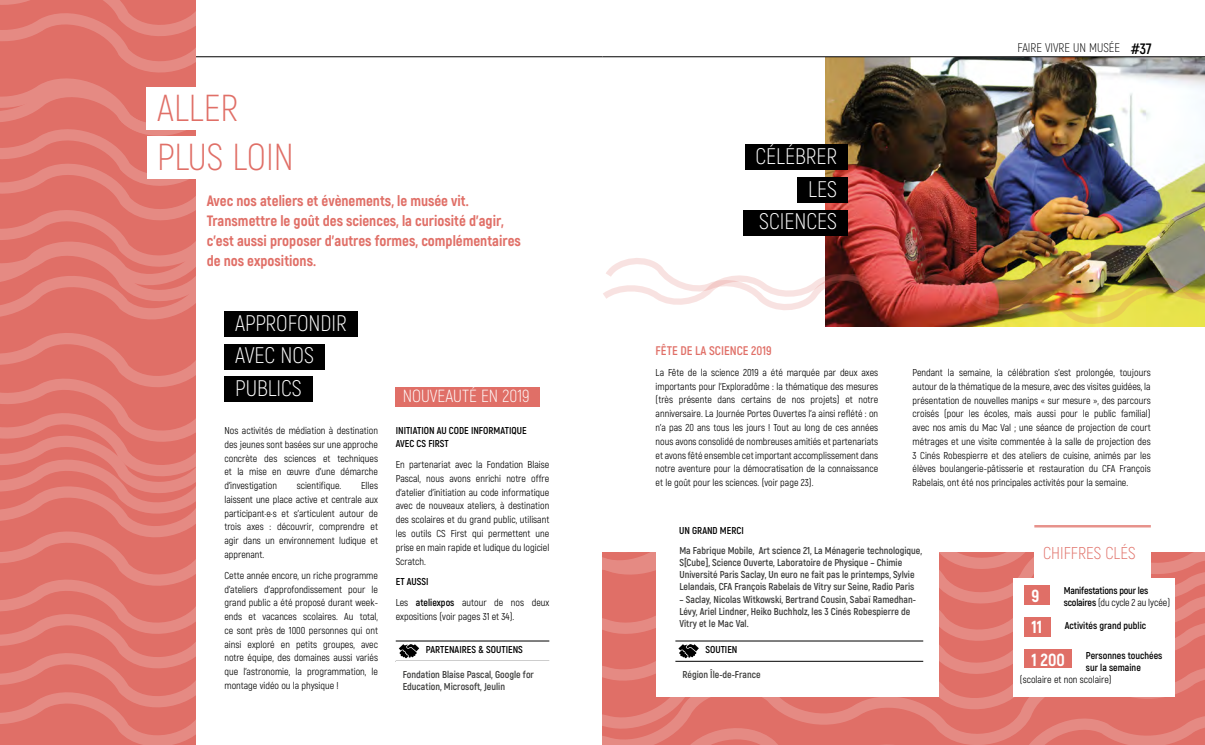
<style>
.page{position:relative;width:1205px;height:745px;background:#fff}
.page>*{position:absolute;margin:0;border:0;box-sizing:border-box;transform-origin:0 0}
.t1{font:300 37.5px/48.8px "Akrobat";color:#e06f67}
.t2{font:300 22.5px/32.5px "Akrobat";color:#fff}
.t3{font:300 17.5px "Akrobat";color:#fff}
.t4{font:800 17.5px "Akrobat";color:#fff}
.t5{font:300 17.12px "Akrobat";color:#e06f67}
.t6{font:800 15px/20px "Akrobat";color:#e06f67}
.t7{font:300 12.5px "Akrobat";color:#000}
.t8{font:700 12.5px "Akrobat";color:#e06f67}
.t9{font:10px/13.8px "Akrobat";color:#000;text-align:justify}
.t10{font:700 10px/12px "Akrobat";color:#3c3c3b}
.t11{font:700 10px/13.8px "Akrobat";color:#000}
.t12{font:700 10px/12px "Akrobat";letter-spacing:-.02em;color:#000}
.s1{font-weight:700}
.s2{font-weight:700;font-size:15px}
.s3{font-weight:400}
</style>
<div class="page">
<hr style="left:53px;top:56px;width:549px;height:1px;background:#000">
<svg style="left:602px;top:655px;width:603px;height:89px;background:#e17971"></svg>
<svg style="left:602px;top:608px;width:603px;height:47px;background:#e17871"></svg>
<svg style="left:602px;top:552px;width:603px;height:56px;background:#e27b73"></svg>
<svg style="left:0;top:0;width:196px;height:744px;background:#e17870"></svg>
<div style="left:147px;top:87px;width:102px;height:42px;background:#fff"></div>
<div style="left:147px;top:136px;width:157px;height:42px;background:#fff"></div>
<div style="left:224px;top:311px;width:133px;height:25px;background:#000"></div>
<div style="left:224px;top:343px;width:101px;height:26px;background:#000"></div>
<div style="left:224px;top:376px;width:88px;height:25px;background:#000"></div>
<div style="left:396px;top:386px;width:144px;height:20px;background:#e06f67"></div>
<hr style="left:396px;top:660px;width:153px;height:1px;background:#000">
<hr style="left:396px;top:640px;width:153px;height:1px;background:#000">
<svg style="left:399px;top:644px;width:20px;height:13px"></svg>
<div style="left:657px;top:550px;width:282px;height:146px;background:#fff"></div>
<div style="left:1013px;top:577px;width:161px;height:37px;background:#fff"></div>
<div style="left:1024px;top:585px;width:25px;height:19px;background:#e06f67"></div>
<div style="left:1013px;top:609px;width:161px;height:34px;background:#fff"></div>
<div style="left:1024px;top:616px;width:26px;height:20px;background:#e06f67"></div>
<div style="left:1013px;top:642px;width:161px;height:54px;background:#fff"></div>
<div style="left:1024px;top:649px;width:47px;height:18px;background:#e06f67"></div>
<div style="left:1034px;top:524px;width:117px;height:54px;background:#fff"></div>
<hr style="left:1034px;top:524px;width:117px;height:3px;background:#e06f67">
<img style="left:826px;top:57px;width:379px;height:269px">
<div style="left:745px;top:145px;width:102px;height:25px;background:#000"></div>
<div style="left:797px;top:177px;width:50px;height:26px;background:#000"></div>
<div style="left:743px;top:210px;width:104px;height:25px;background:#000"></div>
<img style="left:603px;top:256px;width:602px;height:69px">
<hr style="left:602px;top:56px;width:603px;height:1px;background:#000">
<hr style="left:675px;top:660px;width:248px;height:1px;background:#000">
<hr style="left:675px;top:640px;width:248px;height:1px;background:#000">
<svg style="left:678px;top:644px;width:21px;height:13px"></svg>
<h1 class="t1" style="left:157px;top:83px;width:138px">ALLER<br>PLUS LOIN</h1>
<h3 class="t6" style="left:207px;top:190px;width:316px">Avec nos ateliers et évènements, le musée vit.<br>Transmettre le goût des sciences, la curiosité d’agir, c’est aussi proposer d’autres formes, complémentaires de nos expositions.</h3>
<h2 class="t2" style="left:235px;top:306px;width:113px">APPROFONDIR<br>AVEC NOS<br>PUBLICS</h2>
<p class="t9" style="left:224px;top:423px;width:155px">Nos activités de médiation à destination des jeunes sont basées sur une approche concrète des sciences et techniques et la mise en œuvre d’une démarche d’investigation</p>
<p class="t9" style="left:297px;top:478px;width:46px">scientifique.</p>
<p class="t9" style="left:224px;top:478px;width:155px;text-indent:137px">Elles laissent une place active et centrale aux participant·e·s et s’articulent autour de trois axes : découvrir, comprendre et agir dans un environnement ludique et apprenant.</p>
<p class="t9" style="left:224px;top:568px;width:155px">Cette année encore, un riche programme d’ateliers d’approfondissement pour le grand public a été proposé durant week&shy;ends et vacances scolaires. Au total, ce sont près de 1000 personnes qui ont ainsi exploré en petits groupes, avec notre équipe, des domaines aussi variés que l’astronomie, la programmation, le montage vidéo ou la physique !</p>
<h3 class="t3" style="left:403px;top:385px;width:128px">NOUVEAUTÉ EN 2019</h3>
<p class="t11" style="left:396px;top:423px;width:132px">INITIATION AU CODE INFORMATIQUE<br>AVEC CS FIRST</p>
<p class="t9" style="left:396px;top:457px;width:155px">En partenariat avec la Fondation Blaise Pascal, nous avons enrichi notre offre d’atelier d’initiation au code informatique avec de nouveaux ateliers, à destination des scolaires et du grand public, utilisant les outils CS First qui permettent une prise en main rapide et ludique du logiciel Scratch.</p>
<p class="t9" style="left:396px;top:571px;width:155px;line-height:20.9px"><span class="s1">ET AUSSI<br></span>Les <span class="s1">ateliexpos</span> autour de nos deux</p>
<p class="t9" style="left:396px;top:609px;width:120px">expositions (voir pages 31 et 34).</p>
<p class="t11" style="left:426px;top:642px;width:99px">PARTENAIRES &amp; SOUTIENS</p>
<p class="t10" style="left:403px;top:668px;width:133px">Fondation Blaise Pascal, Google for<br>Education, Microsoft, Jeulin</p>
<h2 class="t2" style="left:755px;top:140px;width:83px;text-align:right">CÉLÉBRER<br>LES<br>SCIENCES</h2>
<p class="t7" style="left:1017px;top:40px;width:136px">FAIRE VIVRE UN MUSÉE <span class="s2">#37</span></p>
<p class="t8" style="left:656px;top:342px;width:118px">FÊTE DE LA SCIENCE 2019</p>
<p class="t9" style="left:656px;top:365px;width:224px">La Fête de la science 2019 a été marquée par deux axes importants pour l’Exploradôme : la thématique des mesures (très présente dans certains de nos projets) et notre anniversaire. La Journée Portes Ouvertes l’a ainsi reflété : on n’a pas 20 ans tous les jours ! Tout au long de ces années nous avons consolidé de nombreuses amitiés et partenariats et avons fêté ensemble cet important accomplissement dans notre aventure pour la démocratisation de la connaissance et le goût pour les sciences. (voir page 23).</p>
<p class="t9" style="left:912px;top:365px;width:240px">Pendant la semaine, la célébration s’est prolongée, toujours autour de la thématique de la mesure, avec des visites guidées, la présentation de nouvelles manips « sur mesure », des parcours croisés (pour les écoles, mais aussi pour le public familial) avec nos amis du Mac Val ; une séance de projection de court métrages et une visite commentée à la salle de projection des 3 Cinés Robespierre et des ateliers de cuisine, animés par les élèves boulangerie-pâtisserie et restauration du CFA François Rabelais, ont été nos principales activités pour la semaine.</p>
<p class="t11" style="left:679px;top:523px;width:66px">UN GRAND MERCI</p>
<p class="t10" style="left:679px;top:544px;width:244px">Ma Fabrique Mobile, Art science 21, La Ménagerie technologique, S[Cube], Science Ouverte, Laboratoire de Physique – Chimie Université Paris Saclay, Un euro ne fait pas le printemps, Sylvie Lelandais, CFA François Rabelais de Vitry sur Seine, Radio Paris</p>
<p class="t10" style="left:679px;top:592px;width:238px">– Saclay, Nicolas Witkowski, Bertrand Cousin, Sabaï Ramedhan-<br>Lévy, Ariel Lindner, Heiko Buchholz, les 3 Cinés Robespierre de<br>Vitry et le Mac Val.</p>
<p class="t11" style="left:705px;top:642px;width:34px">SOUTIEN</p>
<p class="t10" style="left:682px;top:668px;width:80px">Région Île-de-France</p>
<h3 class="t5" style="left:1043px;top:542px;width:94px">CHIFFRES CLÉS</h3>
<h3 class="t4" style="left:1031px;top:584px;width:9px">9</h3>
<h3 class="t4" style="left:1031px;top:615px;width:12px">11</h3>
<p class="t12" style="left:1064px;top:584px;width:108px">Manifestations pour les scolaires <span class="s3">(du cycle 2 au lycée)</span></p>
<p class="t11" style="left:1065px;top:618px;width:83px">Activités grand public</p>
<p class="t11" style="left:1086px;top:649px;width:78px;line-height:12px">Personnes touchées sur la semaine</p>
<p class="t9" style="left:1020px;top:672px;width:93px">(scolaire et non scolaire)</p>
<h3 class="t4" style="left:1031px;top:648px;width:35px">1 200</h3>
</div>
